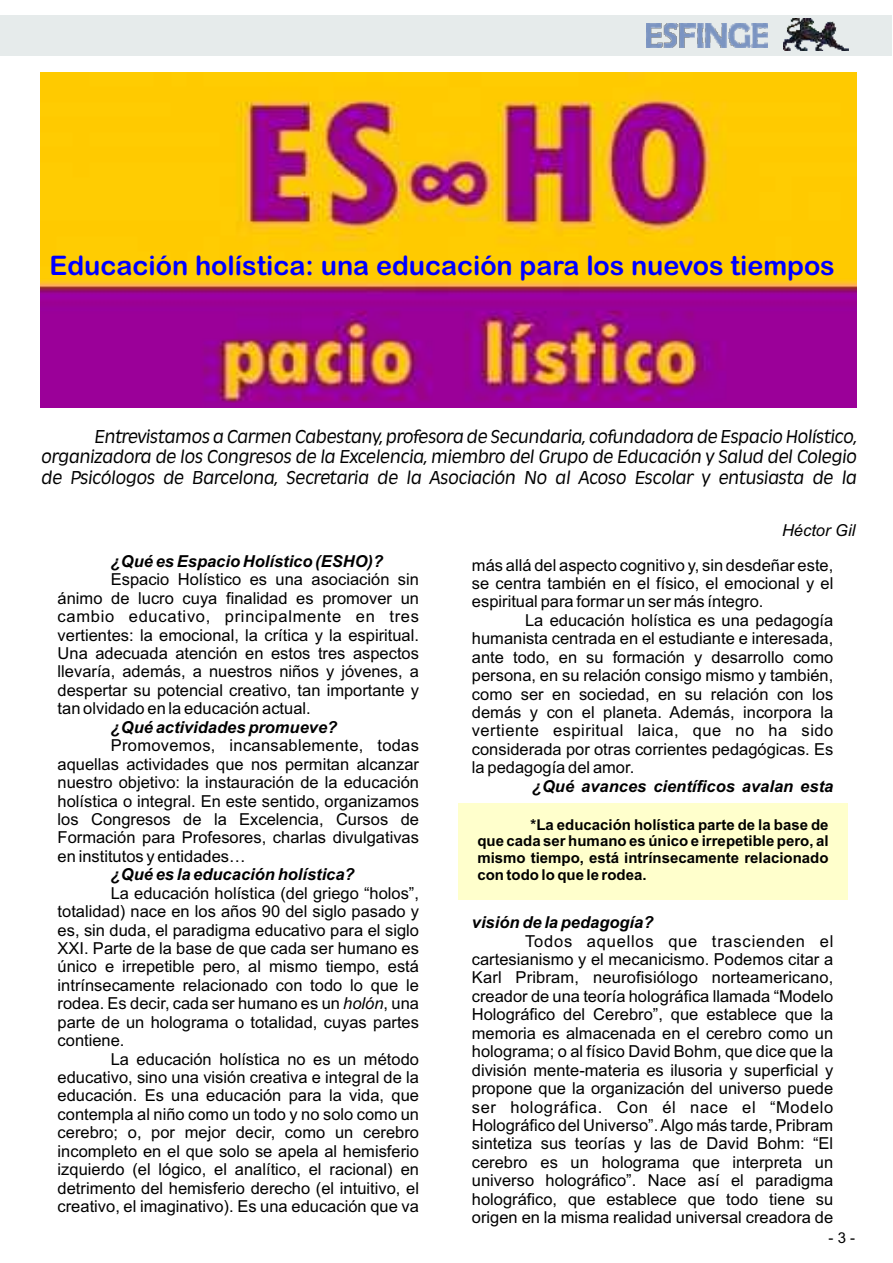
<style>
.page{position:relative;width:893px;height:1263px;background:#fff}
.page>*{position:absolute;margin:0;border:0;box-sizing:border-box;transform-origin:0 0}
.t1{font:26.85px "Arial Rounded MT Bold";color:#00f}
.t2{font:italic 18px/20.5px "Arthur Becker";color:#000;text-align:justify}
.t3{font:16.5px/18.5px "Arial";color:#000;text-align:justify}
.t4{font:italic 700 16.5px "Arial";color:#000}
.t5{font:italic 16.5px "Arial";color:#000}
.t6{font:700 15px/16.8px "Arial";color:#000;text-align:justify}
.t7{font:15px "Arial";color:#000}
.s1{font-style:italic}
</style>
<div class="page">
<div style="left:458px;top:803px;width:390px;height:96px;background:#ffc"></div>
<div style="left:0;top:15px;width:892px;height:41px;background:#e6ebeb"></div>
<img style="left:646px;top:24px;width:122px;height:24px">
<img style="left:783px;top:19px;width:66px;height:31px">
<img style="left:41px;top:73px;width:815px;height:334px">
<h1 class="t1" style="left:49px;top:255px;width:787px">Educación holística: una educación para los nuevos tiempos</h1>
<p class="t2" style="left:41px;top:427px;width:817px;text-indent:53px">Entrevistamos a Carmen Cabestany, profesora de Secundaria, cofundadora de Espacio Holístico, organizadora de los Congresos de la Excelencia, miembro del Grupo de Educación y Salud del Colegio de Psicólogos de Barcelona, Secretaria de la Asociación No al Acoso Escolar y entusiasta de la</p>
<p class="t4" style="left:111px;top:555px;width:274px">¿Qué es Espacio Holístico (ESHO)?</p>
<p class="t3" style="left:58px;top:572px;width:363px;text-indent:53px">Espacio Holístico es una asociación sin ánimo de lucro cuya finalidad es promover un cambio educativo, principalmente en tres vertientes: la emocional, la crítica y la espiritual.<br>Una adecuada atención en estos tres aspectos llevaría, además, a nuestros niños y jóvenes, a despertar su potencial creativo, tan importante y tan olvidado en la educación actual.</p>
<p class="t4" style="left:111px;top:721px;width:228px">¿Qué actividades promueve?</p>
<p class="t3" style="left:58px;top:738px;width:363px;text-indent:53px">Promovemos, incansablemente, todas aquellas actividades que nos permitan alcanzar nuestro objetivo: la instauración de la educación holística o integral. En este sentido, organizamos los Congresos de la Excelencia, Cursos de Formación para Profesores, charlas divulgativas en institutos y entidades…</p>
<p class="t4" style="left:111px;top:868px;width:245px">¿Qué es la educación holística?</p>
<p class="t3" style="left:58px;top:885px;width:363px;text-indent:53px">La educación holística (del griego “holos”, totalidad) nace en los años 90 del siglo pasado y es, sin duda, el paradigma educativo para el siglo XXI. Parte de la base de que cada ser humano es único e irrepetible pero, al mismo tiempo, está intrínsecamente relacionado con todo lo que le rodea. Es decir, cada ser humano es un <span class="s1">holón</span>, una parte de un holograma o totalidad, cuyas partes contiene.</p>
<p class="t3" style="left:58px;top:1051px;width:363px;text-indent:53px">La educación holística no es un método educativo, sino una visión creativa e integral de la educación. Es una educación para la vida, que contempla al niño como un todo y no solo como un cerebro; o, por mejor decir, como un cerebro incompleto en el que solo se apela al hemisferio izquierdo (el lógico, el analítico, el racional) en detrimento del hemisferio derecho (el intuitivo, el creativo, el imaginativo). Es una educación que va</p>
<p class="t5" style="left:782px;top:524px;width:75px">Héctor Gil</p>
<p class="t3" style="left:472px;top:557px;width:363px">más allá del aspecto cognitivo y, sin desdeñar este, se centra también en el físico, el emocional y el espiritual para formar un ser más íntegro.</p>
<p class="t3" style="left:472px;top:612px;width:363px;text-indent:53px">La educación holística es una pedagogía humanista centrada en el estudiante e interesada, ante todo, en su formación y desarrollo como persona, en su relación consigo mismo y también, como ser en sociedad, en su relación con los demás y con el planeta. Además, incorpora la vertiente espiritual laica, que no ha sido considerada por otras corrientes pedagógicas. Es la pedagogía del amor.</p>
<p class="t4" style="left:532px;top:780px;width:303px">¿Qué avances científicos avalan esta</p>
<p class="t6" style="left:477px;top:817px;width:353px;text-indent:53px">*La educación holística parte de la base de que cada ser humano es único e irrepetible pero, al mismo tiempo, está intrínsecamente relacionado con todo lo que le rodea.</p>
<p class="t4" style="left:472px;top:916px;width:183px">visión de la pedagogía?</p>
<p class="t3" style="left:472px;top:933px;width:363px;text-indent:53px">Todos aquellos que trascienden el cartesianismo y el mecanicismo. Podemos citar a Karl Pribram, neurofisiólogo norteamericano, creador de una teoría holográfica llamada “Modelo Holográfico del Cerebro”, que establece que la memoria es almacenada en el cerebro como un holograma; o al físico David Bohm, que dice que la división mente-materia es ilusoria y superficial y propone que la organización del universo puede ser holográfica. Con él nace el “Modelo Holográfico del Universo”. Algo más tarde, Pribram sintetiza sus teorías y las de David Bohm: “El cerebro es un holograma que interpreta un universo holográfico”. Nace así el paradigma holográfico, que establece que todo tiene su origen en la misma realidad universal creadora de</p>
<p class="t7" style="left:828px;top:1232px;width:28px">- 3 -</p>
</div>
